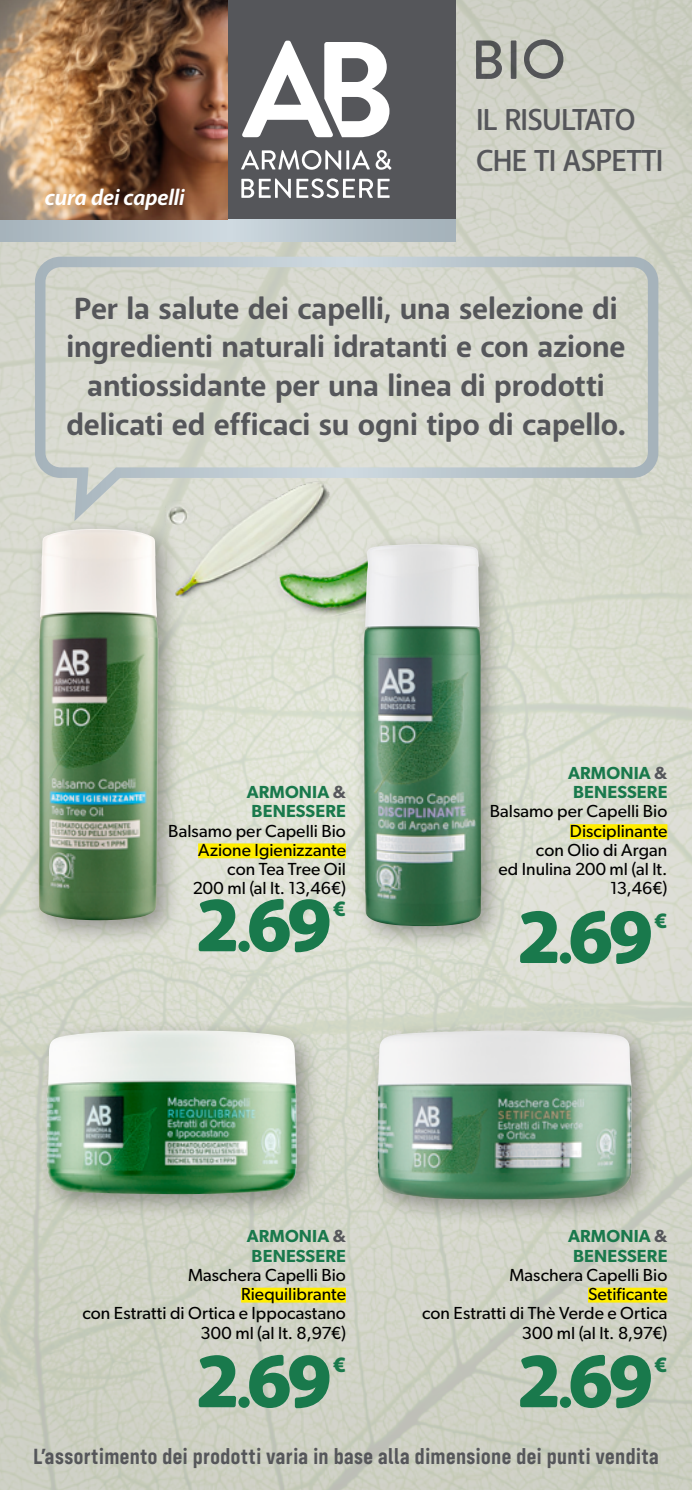
<style>
.page{position:relative;width:692px;height:1490px;background:#fff}
.page>*{position:absolute;margin:0;border:0;box-sizing:border-box;transform-origin:0 0}
.t1{font:900 77px "Anago";letter-spacing:-.065em;color:#19794c}
.t2{font:700 30.28px/38.7px "Anago";letter-spacing:-.005em;color:#55565a;text-align:center}
.t3{font:500 29.93px/41.1px "Anago";letter-spacing:-.025em;color:#55565a}
.t4{font:100 22.75px "Config Variable";letter-spacing:.02em;color:#55565a}
.t5{font:italic 700 21.88px "Anago";letter-spacing:-.01em;color:#fff}
.t6{font:900 21px "Anago";color:#19794c}
.t7{font:17.5px/19.2px "Gibson";letter-spacing:.005em;color:#000;text-align:right}
.t8{font:600 17.5px/19.2px "Gibson";letter-spacing:.01em;color:#19794c}
.s1{color:#55565a}
.s2{font-size:54.25px}
</style>
<div class="page">
<img style="left:0;top:0;width:691px;height:1489px">
<div style="left:227px;top:0;width:228px;height:219px;background:#55565a"></div>
<svg style="left:241px;top:150px;width:150px;height:48px"></svg>
<svg style="left:242px;top:41px;width:147px;height:96px"></svg>
<svg style="left:0;top:219px;width:455px;height:22px;background:#b7c2c9"></svg>
<img style="left:185px;top:534px;width:54px;height:101px">
<img style="left:239px;top:534px;width:112px;height:116px">
<div style="left:351px;top:532px;width:156px;height:421px;background:#000;opacity:.33"></div>
<img style="left:363px;top:544px;width:118px;height:382px">
<div style="left:26px;top:516px;width:159px;height:431px;background:#000;opacity:.33"></div>
<img style="left:38px;top:534px;width:120px;height:386px">
<div style="left:365px;top:1018px;width:293px;height:208px;background:#000;opacity:.33"></div>
<img style="left:377px;top:1030px;width:254px;height:170px">
<div style="left:35px;top:1018px;width:288px;height:203px;background:#000;opacity:.33"></div>
<img style="left:47px;top:1030px;width:250px;height:164px">
<svg style="left:30px;top:251px;width:633px;height:283px;background:#d4d6ce"></svg>
<div style="left:569px;top:824px;width:98px;height:15px;background:#ffed00"></div>
<div style="left:587px;top:1287px;width:80px;height:15px;background:#ffed00"></div>
<div style="left:198px;top:843px;width:148px;height:15px;background:#ffed00"></div>
<div style="left:241px;top:1287px;width:105px;height:15px;background:#ffed00"></div>
<p class="t5" style="left:45px;top:183px;width:141px">cura dei capelli</p>
<h3 class="t3" style="left:476px;top:99px;width:189px">IL RISULTATO<br>CHE TI ASPETTI</h3>
<h2 class="t2" style="left:66px;top:289px;width:560px">Per la salute dei capelli, una selezione di ingredienti naturali idratanti e con azione antiossidante per una linea di prodotti delicati ed efficaci su ogni tipo di capello.</h2>
<p class="t8" style="left:246px;top:782px;width:101px">ARMONIA <span class="s1">&amp;<br></span>BENESSERE</p>
<p class="t7" style="left:168px;top:820px;width:179px">Balsamo per Capelli Bio<br>Azione Igienizzante con Tea Tree Oil<br>200 ml (al lt. 13,46€)</p>
<h1 class="t1" style="left:196px;top:875px;width:138px">2<span class="s2">.</span>69</h1>
<p class="t6" style="left:333px;top:895px;width:14px">€</p>
<p class="t8" style="left:568px;top:762px;width:101px">ARMONIA <span class="s1">&amp;<br></span>BENESSERE</p>
<p class="t7" style="left:489px;top:801px;width:179px">Balsamo per Capelli Bio<br>Disciplinante<br>con Olio di Argan<br>ed Inulina 200 ml (al lt.<br>13,46€)</p>
<h1 class="t1" style="left:517px;top:887px;width:138px">2<span class="s2">.</span>69</h1>
<p class="t6" style="left:654px;top:907px;width:14px">€</p>
<p class="t8" style="left:246px;top:1226px;width:101px">ARMONIA <span class="s1">&amp;<br></span>BENESSERE</p>
<p class="t7" style="left:82px;top:1264px;width:265px">Maschera Capelli Bio<br>Riequilibrante<br>con Estratti di Ortica e Ippocastano<br>300 ml (al lt. 8,97€)</p>
<h1 class="t1" style="left:196px;top:1331px;width:138px">2<span class="s2">.</span>69</h1>
<p class="t6" style="left:333px;top:1351px;width:14px">€</p>
<p class="t8" style="left:568px;top:1226px;width:101px">ARMONIA <span class="s1">&amp;<br></span>BENESSERE</p>
<p class="t7" style="left:422px;top:1264px;width:247px">Maschera Capelli Bio<br>Setificante<br>con Estratti di Thè Verde e Ortica<br>300 ml (al lt. 8,97€)</p>
<h1 class="t1" style="left:517px;top:1331px;width:138px">2<span class="s2">.</span>69</h1>
<p class="t6" style="left:654px;top:1351px;width:14px">€</p>
<h3 class="t4" style="left:33px;top:1443px;width:626px">L’assortimento dei prodotti varia in base alla dimensione dei punti vendita</h3>
</div>
